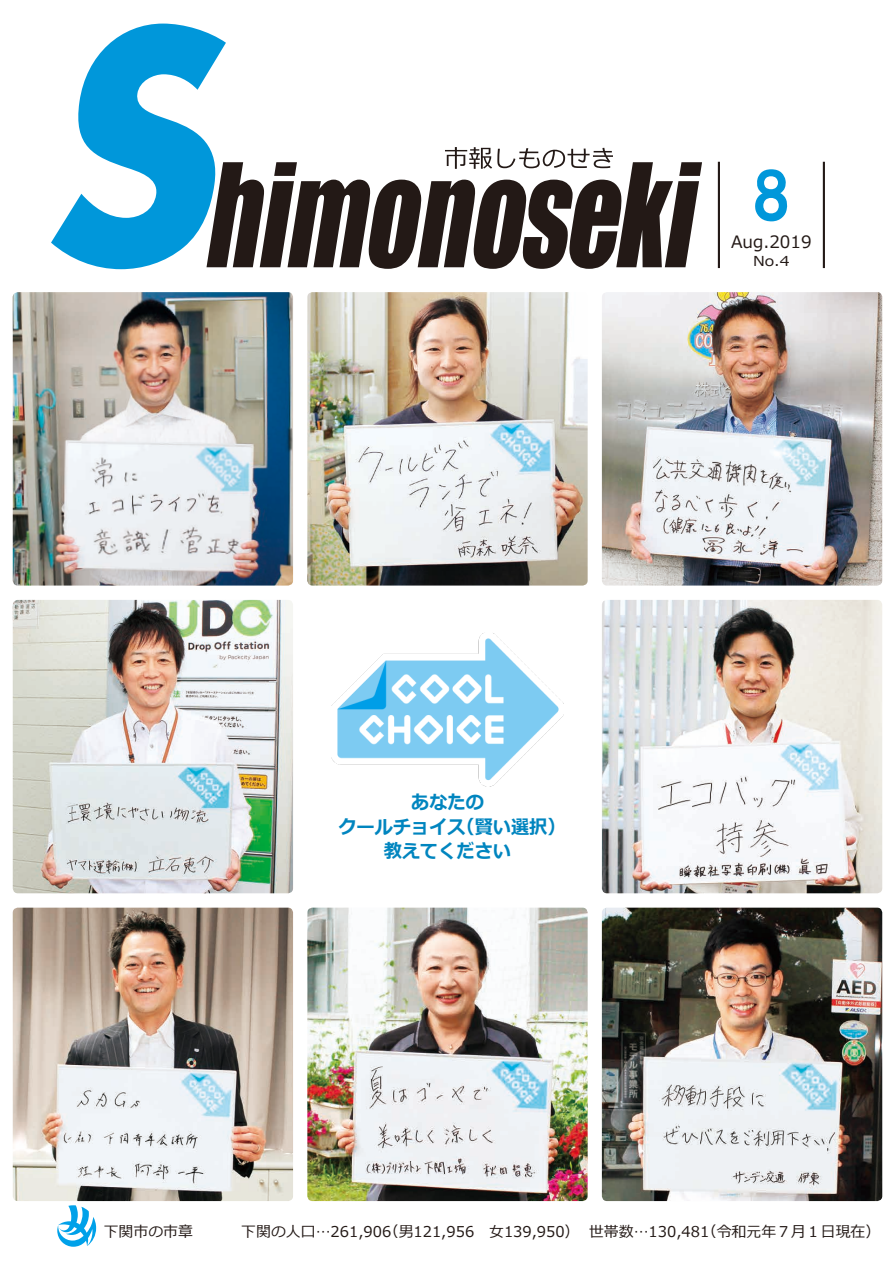
<style>
.page{position:relative;width:893px;height:1263px;background:#fff}
.page>*{position:absolute;margin:0;border:0;box-sizing:border-box;transform-origin:0 0}
.t1{font:63.75px "HGP Soei Kakugothic UB";color:#0097da}
.t2{font:700 19.2px/24.5px "Meiryo";color:#0085bf;scale:.95 1}
.t3{font:16.95px "Meiryo";color:#231916}
.t4{font:14.85px "Meiryo";color:#231916}
.t5{font:13.65px "Meiryo";color:#231916;scale:1.16 1}
</style>
<div class="page">
<svg style="left:51px;top:24px;width:175px;height:245px"></svg>
<svg style="left:206px;top:162px;width:496px;height:107px;fill:#231916"></svg>
<svg style="left:445px;top:147px;width:168px;height:22px"></svg>
<hr style="left:718px;top:162px;width:2px;height:106px;background:#231916">
<hr style="left:823px;top:162px;width:2px;height:106px;background:#231916">
<svg style="left:57px;top:1205px;width:39px;height:42px"></svg>
<img style="left:331px;top:633px;width:233px;height:154px">
<img style="left:13px;top:292px;width:280px;height:293px">
<img style="left:307px;top:292px;width:281px;height:293px">
<img style="left:307px;top:908px;width:281px;height:293px">
<img style="left:602px;top:908px;width:280px;height:293px">
<img style="left:602px;top:600px;width:280px;height:293px">
<img style="left:602px;top:292px;width:280px;height:293px">
<img style="left:13px;top:600px;width:280px;height:293px">
<img style="left:13px;top:908px;width:280px;height:293px">
<h1 class="t1" style="left:751px;top:164px;width:42px">8</h1>
<p class="t3" style="left:731px;top:230px;width:82px">Aug.2019</p>
<p class="t5" style="left:753px;top:252px;width:33px">No.4</p>
<p class="t2" style="left:457px;top:791px;width:116px;text-indent:-45px">あなたの<br>（賢い選択(</p>
<p class="t2" style="left:384px;top:815px;width:135px;text-indent:-45px">クールチョイス<br>教えてください</p>
<p class="t4" style="left:104px;top:1221px;width:91px">下関市の市章</p>
<p class="t4" style="left:384px;top:1221px;width:327px">（男121,956　女139,950）　世帯数…130,481</p>
<p class="t4" style="left:702px;top:1221px;width:180px">（令和元年７月１日現在(</p>
<p class="t4" style="left:241px;top:1221px;width:151px">下関の人口…261,906</p>
</div>
